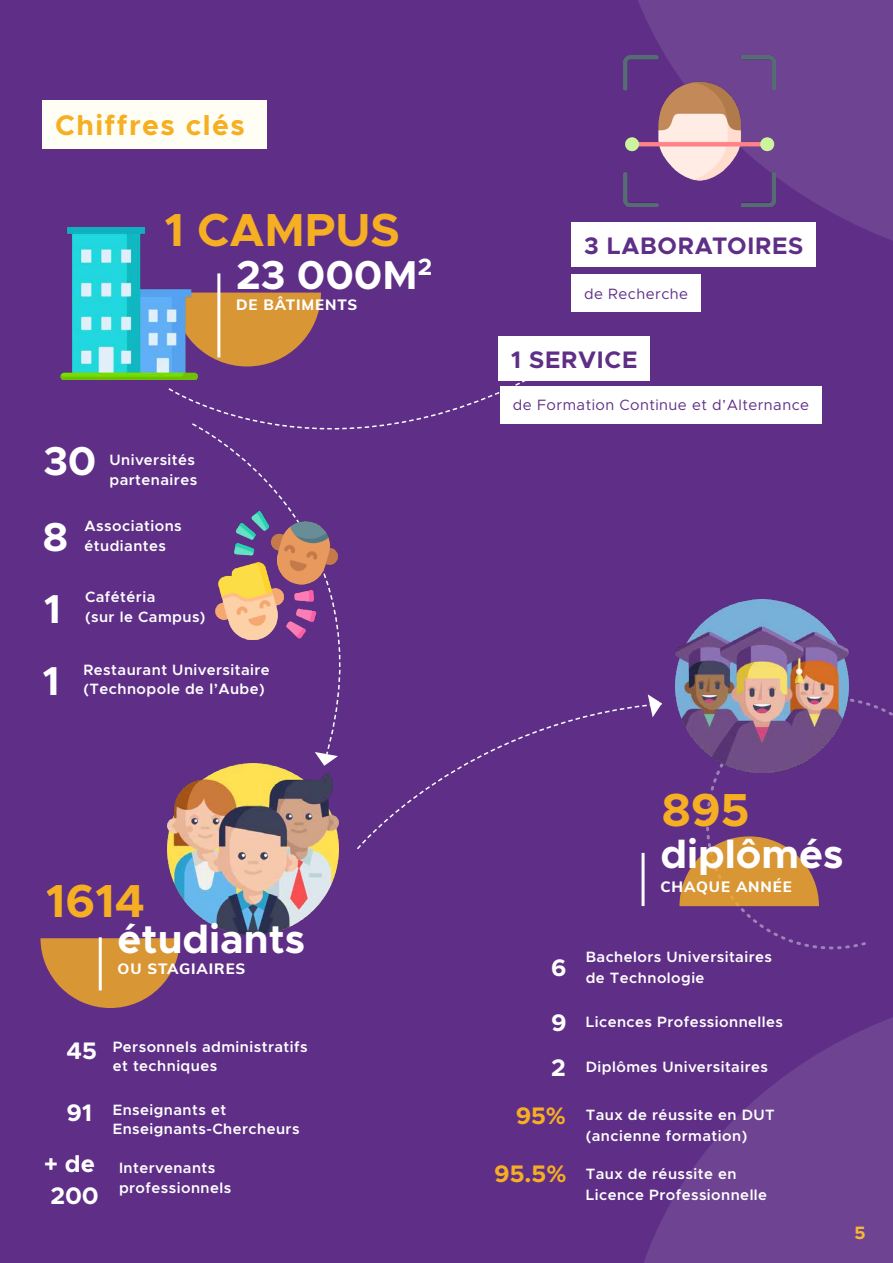
<style>
.page{position:relative;width:893px;height:1263px;background:#5f2f87}
.page>*{position:absolute;margin:0;border:0;box-sizing:border-box;transform-origin:0 0}
.t1{font:700 46.5px "Metropolis";color:#f6af22}
.t2{font:700 40.5px/76.2px "Metropolis";color:#fff}
.t3{font:700 28.5px "Metropolis";letter-spacing:.05em;color:#f6af22}
.t4{font:700 24px "Metropolis";letter-spacing:.03em;color:#5f2f87}
.t5{font:700 24px/45.3px "Metropolis";color:#fff}
.t6{font:700 24px "Metropolis";color:#f6af22}
.t7{font:700 18px "Metropolis";color:#f6af22}
.t8{font:600 15px/19.5px "Metropolis";letter-spacing:.03em;color:#fff}
.t9{font:15px "Metropolis";letter-spacing:.03em;color:#5f2f87}
.t10{font:800 15px "Muli";letter-spacing:.06em;color:#fff}
</style>
<div class="page">
<div style="left:42px;top:100px;width:224px;height:48px;background:#fffef5"></div>
<svg style="left:202px;top:293px;width:119px;height:59px;background:#ce8e3c"></svg>
<hr style="left:217px;top:273px;width:3px;height:84px;background:#fff">
<img style="left:60px;top:228px;width:142px;height:151px">
<svg style="left:623px;top:0;width:270px;height:241px;fill:#6e4392"></svg>
<svg style="left:644px;top:1017px;width:249px;height:246px;fill:#6e4392"></svg>
<svg style="left:167px;top:352px;width:407px;height:72px"></svg>
<div style="left:571px;top:222px;width:245px;height:44px;background:#fff"></div>
<div style="left:571px;top:274px;width:130px;height:38px;background:#fff"></div>
<div style="left:498px;top:336px;width:152px;height:44px;background:#fff"></div>
<div style="left:500px;top:386px;width:322px;height:37px;background:#fff"></div>
<svg style="left:705px;top:696px;width:188px;height:254px"></svg>
<img style="left:167px;top:765px;width:171px;height:169px">
<svg style="left:40px;top:938px;width:140px;height:70px"></svg>
<hr style="left:99px;top:937px;width:3px;height:53px;background:#fff">
<svg style="left:679px;top:836px;width:140px;height:70px"></svg>
<hr style="left:642px;top:853px;width:3px;height:53px;background:#fff">
<svg style="left:191px;top:422px;width:206px;height:343px"></svg>
<svg style="left:315px;top:752px;width:23px;height:14px"></svg>
<img style="left:212px;top:511px;width:129px;height:128px">
<img style="left:675px;top:600px;width:173px;height:172px">
<svg style="left:356px;top:702px;width:297px;height:147px"></svg>
<svg style="left:648px;top:694px;width:14px;height:23px"></svg>
<img style="left:624px;top:55px;width:151px;height:152px">
<h3 class="t3" style="left:55px;top:107px;width:191px">Chiffres clés</h3>
<h1 class="t1" style="left:165px;top:200px;width:237px">1 CAMPUS</h1>
<h2 class="t2" style="left:236px;top:237px;width:197px">23 000M<sup>2</sup></h2>
<p class="t10" style="left:236px;top:293px;width:123px">DE BÂTIMENTS</p>
<h2 class="t2" style="left:43px;top:423px;width:55px">30<br>8</h2>
<p class="t8" style="left:109px;top:450px;width:89px">Universités partenaires</p>
<p class="t8" style="left:85px;top:516px;width:99px">Associations étudiantes</p>
<h2 class="t2" style="left:43px;top:573px;width:20px;line-height:72.4px">1<br>1</h2>
<p class="t8" style="left:85px;top:587px;width:122px">Cafétéria<br>(sur le Campus)</p>
<p class="t8" style="left:83px;top:660px;width:188px">Restaurant Universitaire (Technopole de l’Aube)</p>
<h1 class="t1" style="left:46px;top:871px;width:100px">1614</h1>
<h2 class="t2" style="left:118px;top:901px;width:189px">étudiants</h2>
<p class="t10" style="left:118px;top:957px;width:129px">OU STAGIAIRES</p>
<h3 class="t5" style="left:67px;top:1028px;width:32px">45</h3>
<h3 class="t5" style="left:44px;top:1088px;width:53px;line-height:50.6px;text-align:right">91<br>+ de</h3>
<h3 class="t5" style="left:50px;top:1172px;width:50px">200</h3>
<p class="t8" style="left:113px;top:1037px;width:196px">Personnels administratifs et techniques</p>
<p class="t8" style="left:113px;top:1100px;width:188px">Enseignants et<br>Enseignants-Chercheurs</p>
<p class="t8" style="left:119px;top:1158px;width:114px">Intervenants professionnels</p>
<h3 class="t4" style="left:584px;top:230px;width:221px">3 LABORATOIRES</h3>
<p class="t9" style="left:584px;top:285px;width:106px">de Recherche</p>
<h3 class="t4" style="left:511px;top:344px;width:128px">1 SERVICE</h3>
<p class="t9" style="left:513px;top:396px;width:298px">de Formation Continue et d’Alternance</p>
<h1 class="t1" style="left:662px;top:780px;width:89px">895</h1>
<h2 class="t2" style="left:660px;top:816px;width:185px">diplômés</h2>
<p class="t10" style="left:660px;top:876px;width:133px">CHAQUE ANNÉE</p>
<h3 class="t5" style="left:551px;top:945px;width:17px">6</h3>
<h3 class="t5" style="left:551px;top:999px;width:17px">9<br>2</h3>
<h3 class="t6" style="left:516px;top:1100px;width:52px">95%</h3>
<h3 class="t6" style="left:494px;top:1159px;width:74px">95.5%</h3>
<p class="t8" style="left:586px;top:946px;width:188px;line-height:21px">Bachelors Universitaires de Technologie</p>
<p class="t8" style="left:586px;top:1012px;width:199px">Licences Professionnelles</p>
<p class="t8" style="left:586px;top:1057px;width:184px">Diplômes Universitaires</p>
<p class="t8" style="left:586px;top:1104px;width:191px;line-height:21px">Taux de réussite en DUT (ancienne formation)</p>
<p class="t8" style="left:586px;top:1163px;width:183px;line-height:21px">Taux de réussite en<br>Licence Professionnelle</p>
<p class="t7" style="left:854px;top:1221px;width:13px">5</p>
</div>
